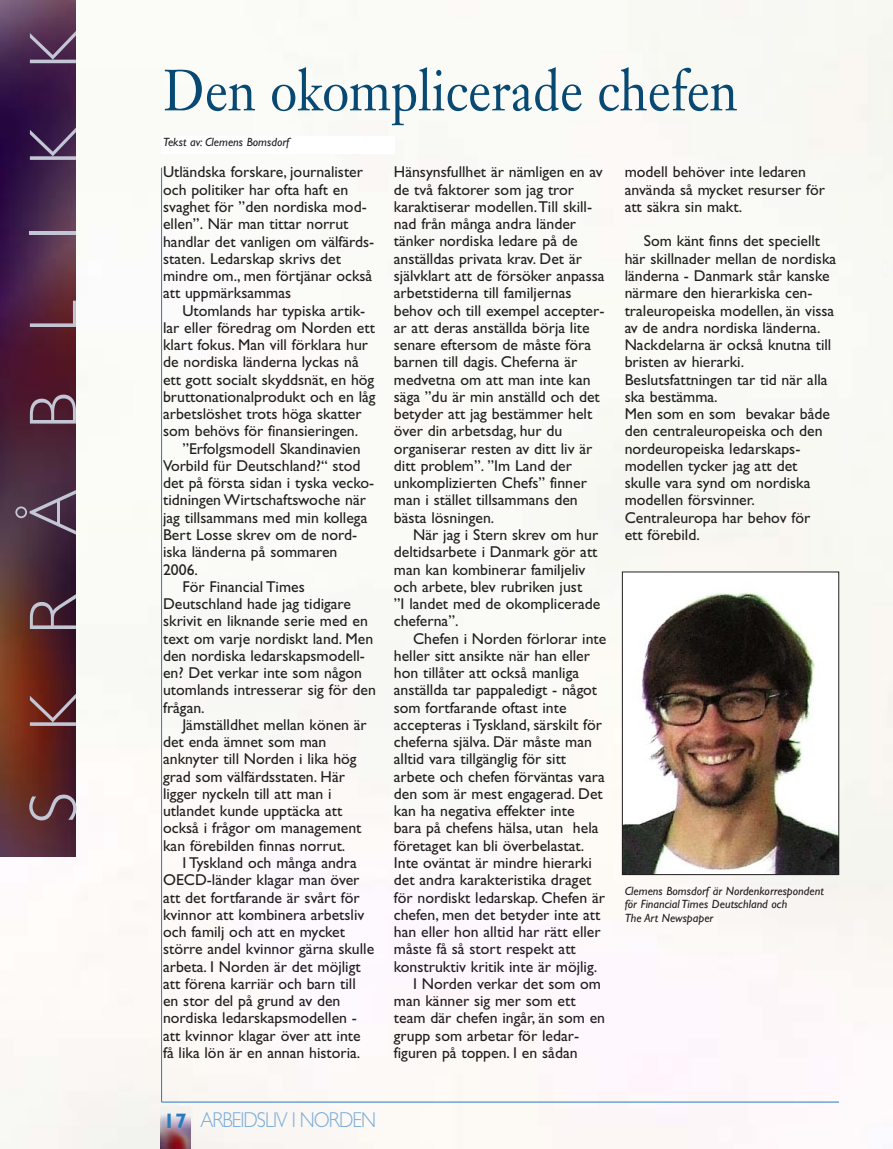
<style>
.page{position:relative;width:893px;height:1149px;background:#fff}
.page>*{position:absolute;margin:0;border:0;box-sizing:border-box;transform-origin:0 0}
.t1{font:300 67.5px "Gill Sans";letter-spacing:.9em;color:#c3c7d5}
.t2{font:57px "Janson Text";color:#074973;scale:.88 1}
.t3{font:300 21.6px "Gill Sans";letter-spacing:-.05em;color:#77acda;scale:.9 1}
.t4{font:15.75px/17.2px "Gill Sans";color:#231f20}
.t5{font:italic 12px/13.5px "Gill Sans";color:#231f20}
.s1{font-weight:700;font-size:21px;color:#237dbd}
</style>
<div class="page">
<div style="left:1px;top:0;width:892px;height:1148px;background:#fafaf6"></div>
<hr style="left:161px;top:168px;width:1px;height:933px;background:#237dbd">
<img style="left:1px;top:0;width:75px;height:855px">
<img style="left:160px;top:1106px;width:30px;height:42px">
<hr style="left:162px;top:1101px;width:677px;height:1px;background:#237dbd">
<img style="left:624px;top:573px;width:213px;height:299px">
<div style="left:622px;top:571px;width:217px;height:303px;border:1px solid #231f20"></div>
<div style="left:162px;top:136px;width:233px;height:17px;background:#fff"></div>
<h1 class="t1" style="left:30px;top:823px;width:792px;rotate:-90deg">SKRÅBLIKK</h1>
<h2 class="t2" style="left:163px;top:67px;width:655px">Den okomplicerade chefen</h2>
<p class="t5" style="left:163px;top:136px;width:128px">Tekst av: Clemens Bomsdorf</p>
<p class="t4" style="left:163px;top:165px;width:213px">Utländska forskare, journalister och politiker har ofta haft en svaghet för ”den nordiska mod&shy;ellen”. När man tittar norrut handlar det vanligen om välfärds&shy;staten. Ledarskap skrivs det mindre om., men förtjänar också att uppmärksammas</p>
<p class="t4" style="left:163px;top:303px;width:214px;text-indent:19px">Utomlands har typiska artik&shy;lar eller föredrag om Norden ett klart fokus. Man vill förklara hur de nordiska länderna lyckas nå ett gott socialt skyddsnät, en hög bruttonationalprodukt och en låg arbetslöshet trots höga skatter som behövs för finansieringen.</p>
<p class="t4" style="left:182px;top:441px;width:180px">”Erfolgsmodell Skandinavien</p>
<p class="t4" style="left:163px;top:458px;width:199px">Vorbild für Deutschland?“ stod</p>
<p class="t4" style="left:163px;top:476px;width:213px">det på första sidan i tyska vecko-</p>
<p class="t4" style="left:163px;top:493px;width:204px">tidningen Wirtschaftswoche när</p>
<p class="t4" style="left:163px;top:510px;width:206px">jag tillsammans med min kollega</p>
<p class="t4" style="left:163px;top:527px;width:196px">Bert Losse skrev om de nord-</p>
<p class="t4" style="left:163px;top:545px;width:176px">iska länderna på sommaren</p>
<p class="t4" style="left:163px;top:562px;width:36px">2006.</p>
<p class="t4" style="left:182px;top:579px;width:124px">För Financial Times</p>
<p class="t4" style="left:163px;top:596px;width:189px">Deutschland hade jag tidigare</p>
<p class="t4" style="left:163px;top:614px;width:206px">skrivit en liknande serie med en</p>
<p class="t4" style="left:163px;top:631px;width:212px">text om varje nordiskt land. Men</p>
<p class="t4" style="left:163px;top:648px;width:203px">den nordiska ledarskapsmodell-</p>
<p class="t4" style="left:163px;top:665px;width:200px">en? Det verkar inte som någon</p>
<p class="t4" style="left:163px;top:683px;width:214px">utomlands intresserar sig för den</p>
<p class="t4" style="left:163px;top:700px;width:43px">frågan.</p>
<p class="t4" style="left:182px;top:717px;width:186px">Jämställdhet mellan könen är</p>
<p class="t4" style="left:163px;top:734px;width:165px">det enda ämnet som man</p>
<p class="t4" style="left:163px;top:752px;width:195px">anknyter till Norden i lika hög</p>
<p class="t4" style="left:163px;top:769px;width:183px">grad som välfärdsstaten. Här</p>
<p class="t4" style="left:163px;top:786px;width:170px">ligger nyckeln till att man i</p>
<p class="t4" style="left:163px;top:803px;width:181px">utlandet kunde upptäcka att</p>
<p class="t4" style="left:163px;top:821px;width:200px">också i frågor om management</p>
<p class="t4" style="left:163px;top:838px;width:184px">kan förebilden finnas norrut.</p>
<p class="t4" style="left:182px;top:855px;width:176px">I Tyskland och många andra</p>
<p class="t4" style="left:163px;top:872px;width:198px">OECD-länder klagar man över</p>
<p class="t4" style="left:163px;top:890px;width:198px">att det fortfarande är svårt för</p>
<p class="t4" style="left:163px;top:907px;width:203px">kvinnor att kombinera arbetsliv</p>
<p class="t4" style="left:163px;top:924px;width:184px">och familj och att en mycket</p>
<p class="t4" style="left:163px;top:941px;width:213px">större andel kvinnor gärna skulle</p>
<p class="t4" style="left:163px;top:959px;width:199px">arbeta. I Norden är det möjligt</p>
<p class="t4" style="left:163px;top:976px;width:194px">att förena karriär och barn till</p>
<p class="t4" style="left:163px;top:993px;width:179px">en stor del på grund av den</p>
<p class="t4" style="left:163px;top:1010px;width:195px">nordiska ledarskapsmodellen -</p>
<p class="t4" style="left:163px;top:1028px;width:199px">att kvinnor klagar över att inte</p>
<p class="t4" style="left:163px;top:1045px;width:199px">få lika lön är en annan historia.</p>
<p class="t4" style="left:394px;top:165px;width:212px">Hänsynsfullhet är nämligen en av de två faktorer som jag tror karaktiserar modellen. Till skill&shy;nad från många andra länder tänker nordiska ledare på de anställdas privata krav. Det är självklart att de försöker anpassa arbetstiderna till familjernas behov och till exempel accepter&shy;ar att deras anställda börja lite senare eftersom de måste föra barnen till dagis. Cheferna är medvetna om att man inte kan säga ”du är min anställd och det betyder att jag bestämmer helt över din arbetsdag, hur du organiserar resten av ditt liv är ditt problem”. ”Im Land der unkomplizierten Chefs” finner man i stället tillsammans den bästa lösningen.</p>
<p class="t4" style="left:394px;top:527px;width:208px;text-indent:19px">När jag i Stern skrev om hur deltidsarbete i Danmark gör att man kan kombinerar familjeliv och arbete, blev rubriken just<br>”I landet med de okomplicerade cheferna”.</p>
<p class="t4" style="left:413px;top:631px;width:195px">Chefen i Norden förlorar inte</p>
<p class="t4" style="left:394px;top:648px;width:198px">heller sitt ansikte när han eller</p>
<p class="t4" style="left:394px;top:665px;width:187px">hon tillåter att också manliga</p>
<p class="t4" style="left:394px;top:683px;width:205px">anställda tar pappaledigt - något</p>
<p class="t4" style="left:394px;top:700px;width:174px">som fortfarande oftast inte</p>
<p class="t4" style="left:394px;top:717px;width:210px">accepteras i Tyskland, särskilt för</p>
<p class="t4" style="left:394px;top:734px;width:200px">cheferna själva. Där måste man</p>
<p class="t4" style="left:394px;top:752px;width:174px">alltid vara tillgänglig för sitt</p>
<p class="t4" style="left:394px;top:769px;width:212px">arbete och chefen förväntas vara</p>
<p class="t4" style="left:394px;top:786px;width:210px">den som är mest engagerad. Det</p>
<p class="t4" style="left:394px;top:803px;width:182px">kan ha negativa effekter inte</p>
<p class="t4" style="left:394px;top:821px;width:206px">bara på chefens hälsa, utan hela</p>
<p class="t4" style="left:394px;top:838px;width:192px">företaget kan bli överbelastat.</p>
<p class="t4" style="left:394px;top:855px;width:200px">Inte oväntat är mindre hierarki</p>
<p class="t4" style="left:394px;top:872px;width:199px">det andra karakteristika draget</p>
<p class="t4" style="left:394px;top:890px;width:213px">för nordiskt ledarskap. Chefen är</p>
<p class="t4" style="left:394px;top:907px;width:208px">chefen, men det betyder inte att</p>
<p class="t4" style="left:394px;top:924px;width:208px">han eller hon alltid har rätt eller</p>
<p class="t4" style="left:394px;top:941px;width:183px">måste få så stort respekt att</p>
<p class="t4" style="left:394px;top:959px;width:205px">konstruktiv kritik inte är möjlig.</p>
<p class="t4" style="left:413px;top:976px;width:189px">I Norden verkar det som om</p>
<p class="t4" style="left:394px;top:993px;width:183px">man känner sig mer som ett</p>
<p class="t4" style="left:394px;top:1010px;width:213px">team där chefen ingår, än som en</p>
<p class="t4" style="left:394px;top:1028px;width:187px">grupp som arbetar för ledar-</p>
<p class="t4" style="left:394px;top:1045px;width:185px">figuren på toppen. I en sådan</p>
<p class="t4" style="left:625px;top:165px;width:202px">modell behöver inte ledaren använda så mycket resurser för att säkra sin makt.</p>
<p class="t4" style="left:625px;top:234px;width:213px;text-indent:19px">Som känt finns det speciellt här skillnader mellan de nordiska länderna - Danmark står kanske närmare den hierarkiska cen&shy;traleuropeiska modellen, än vissa av de andra nordiska länderna.<br>Nackdelarna är också knutna till bristen av hierarki.<br>Beslutsfattningen tar tid när alla ska bestämma.<br>Men som en som bevakar både den centraleuropeiska och den nordeuropeiska ledarskaps&shy;modellen tycker jag att det skulle vara synd om nordiska modellen försvinner.<br>Centraleuropa har behov för<br>ett förebild.</p>
<p class="t5" style="left:625px;top:885px;width:201px">Clemens Bomsdorf är Nordenkorrespondent för Financial Times Deutschland och<br>The Art Newspaper</p>
<h3 class="t3" style="left:163px;top:1111px;width:238px"><span class="s1">17</span> ARBEIDSLIV I NORDEN</h3>
</div>
